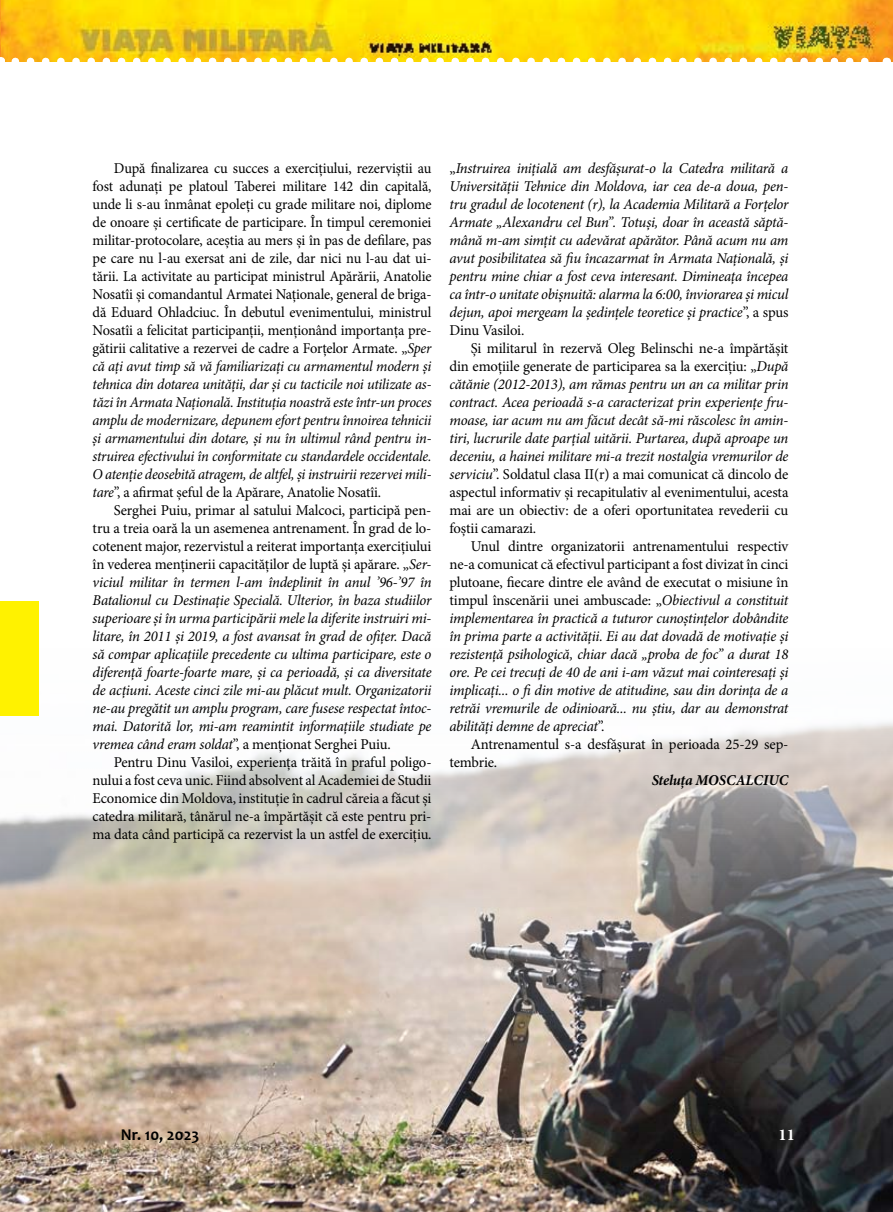
<style>
.page{position:relative;width:893px;height:1212px;background:#fff}
.page>*{position:absolute;margin:0;border:0;box-sizing:border-box;transform-origin:0 0}
.t1{font:700 16.5px "Candara";color:#000}
.t2{font:700 16.5px "Minion Pro";color:#fff}
.t3{font:italic 15px/18px "Minion Pro";letter-spacing:-.02em;color:#000;text-align:justify}
.t4{font:15px/18px "Minion Pro";letter-spacing:-.01em;color:#000;text-align:justify;scale:.96 1}
.t5{font:15px/18px "Minion Pro";letter-spacing:-.01em;color:#000;text-align:justify}
.t6{font:italic 700 15px "Minion Pro";letter-spacing:-.01em;color:#000}
.s1{font-style:italic}
.s2{font-style:normal}
</style>
<div class="page">
<img style="left:0;top:0;width:893px;height:61px">
<svg style="left:15px;top:58px;width:864px;height:4px"></svg>
<img style="left:0;top:722px;width:893px;height:490px">
<div style="left:0;top:601px;width:39px;height:115px;background:#fff200"></div>
<p class="t4" style="left:93px;top:159px;width:355px;text-indent:21px">După finalizarea cu succes a exercițiului, rezerviștii au fost adunați pe platoul Taberei militare 142 din capitală, unde li s-au înmânat epoleți cu grade militare noi, diplome de onoare și certificate de participare. În timpul ceremoniei militar-protocolare, aceștia au mers și în pas de defilare, pas pe care nu l-au exersat ani de zile, dar nici nu l-au dat ui&shy;tării. La activitate au participat ministrul Apărării, Anatolie Nosatîi și comandantul Armatei Naționale, general de briga&shy;dă Eduard Ohladciuc. În debutul evenimentului, ministrul Nosatîi a felicitat participanții, menționând importanța pre&shy;gătirii calitative a rezervei de cadre a Forțelor Armate. „<span class="s1">Sper că ați avut timp să vă familiarizați cu armamentul modern și tehnica din dotarea unității, dar și cu tacticile noi utilizate as&shy;tăzi în Armata Națională. Instituția noastră este într-un proces amplu de modernizare, depunem efort pentru înnoirea tehnicii și armamentului din dotare, și nu în ultimul rând pentru in&shy;struirea efectivului în conformitate cu standardele occidentale.<br>O atenție deosebită atragem, de altfel, și instruirii rezervei mili&shy;tare</span>”, a afirmat șeful de la Apărare, Anatolie Nosatîi.</p>
<p class="t3" style="left:93px;top:501px;width:340px;text-indent:21px"><span class="s2">Serghei Puiu, primar al satului Malcoci, participă pen&shy;tru a treia oară la un asemenea antrenament. În grad de lo&shy;cotenent major, rezervistul a reiterat importanța exercițiului în vederea menținerii capacităților de luptă și apărare. „</span>Ser&shy;viciul militar în termen l-am îndeplinit în anul ’96-’97 în Batalionul cu Destinație Specială. Ulterior, în baza studiilor superioare și în urma participării mele la diferite instruiri mi&shy;litare, în 2011 și 2019, a fost avansat în grad de ofițer. Dacă să compar aplicațiile precedente cu ultima participare, este o diferență foarte-foarte mare, și ca perioadă, și ca diversitate de acțiuni. Aceste cinci zile mi-au plăcut mult. Organizatorii ne-au pregătit un amplu program, care fusese respectat întoc&shy;mai. Datorită lor, mi-am reamintit informațiile studiate pe vremea când eram soldat<span class="s2">”, a menționat Serghei Puiu.</span></p>
<p class="t5" style="left:93px;top:753px;width:340px;text-indent:21px">Pentru Dinu Vasiloi, experiența trăită în praful poligo&shy;nului a fost ceva unic. Fiind absolvent al Academiei de Studii Economice din Moldova, instituție în cadrul căreia a făcut și catedra militară, tânărul ne-a împărtășit că este pentru pri&shy;ma data când participă ca rezervist la un astfel de exercițiu.</p>
<p class="t3" style="left:449px;top:159px;width:340px"><span class="s2">„</span>Instruirea inițială am desfășurat-o la Catedra militară a Universității Tehnice din Moldova, iar cea de-a doua, pen&shy;tru gradul de locotenent (r), la Academia Militară a Forțelor Armate „Alexandru cel Bun”. Totuși, doar în această săptă&shy;mână m-am simțit cu adevărat apărător. Până acum nu am avut posibilitatea să fiu încazarmat în Armata Națională, și pentru mine chiar a fost ceva interesant. Dimineața începea ca într-o unitate obișnuită: alarma la 6:00, înviorarea și micul dejun, apoi mergeam la ședințele teoretice și practice<span class="s2">”, a spus Dinu Vasiloi.</span></p>
<p class="t3" style="left:449px;top:339px;width:340px;text-indent:21px"><span class="s2">Și militarul în rezervă Oleg Belinschi ne-a împărtășit din emoțiile generate de participarea sa la exercițiu: „</span>După cătănie (2012-2013), am rămas pentru un an ca militar prin contract. Acea perioadă s-a caracterizat prin experiențe fru&shy;moase, iar acum nu am făcut decât să-mi răscolesc în amin&shy;tiri, lucrurile date parțial uitării. Purtarea, după aproape un deceniu, a hainei militare mi-a trezit nostalgia vremurilor de serviciu<span class="s2">”. Soldatul clasa II (r) a mai comunicat că dincolo de aspectul informativ și recapitulativ al evenimentului, acesta mai are un obiectiv: de a oferi oportunitatea revederii cu foștii camarazi.</span></p>
<p class="t3" style="left:449px;top:537px;width:340px;text-indent:21px"><span class="s2">Unul dintre organizatorii antrenamentului respectiv ne-a comunicat că efectivul participant a fost divizat în cinci plutoane, fiecare dintre ele având de executat o misiune în timpul înscenării unei ambuscade: „</span>Obiectivul a constituit implementarea în practică a tuturor cunoștințelor dobândite în prima parte a activității. Ei au dat dovadă de motivație și rezistență psihologică, chiar dacă „proba de foc” a durat 18 ore. Pe cei trecuți de 40 de ani i-am văzut mai cointeresați și implicați... o fi din motive de atitudine, sau din dorința de a retrăi vremurile de odinioară... nu știu, dar au demonstrat abilități demne de apreciat<span class="s2">”.</span></p>
<p class="t5" style="left:449px;top:735px;width:340px;text-indent:21px">Antrenamentul s-a desfășurat în perioada 25-29 sep&shy;tembrie.</p>
<p class="t6" style="left:652px;top:769px;width:138px">STELUȚA MOSCAL CIUC</p>
<p class="t1" style="left:121px;top:1124px;width:80px">Nr. 10, 2023</p>
<p class="t2" style="left:778px;top:1123px;width:18px">11</p>
</div>
